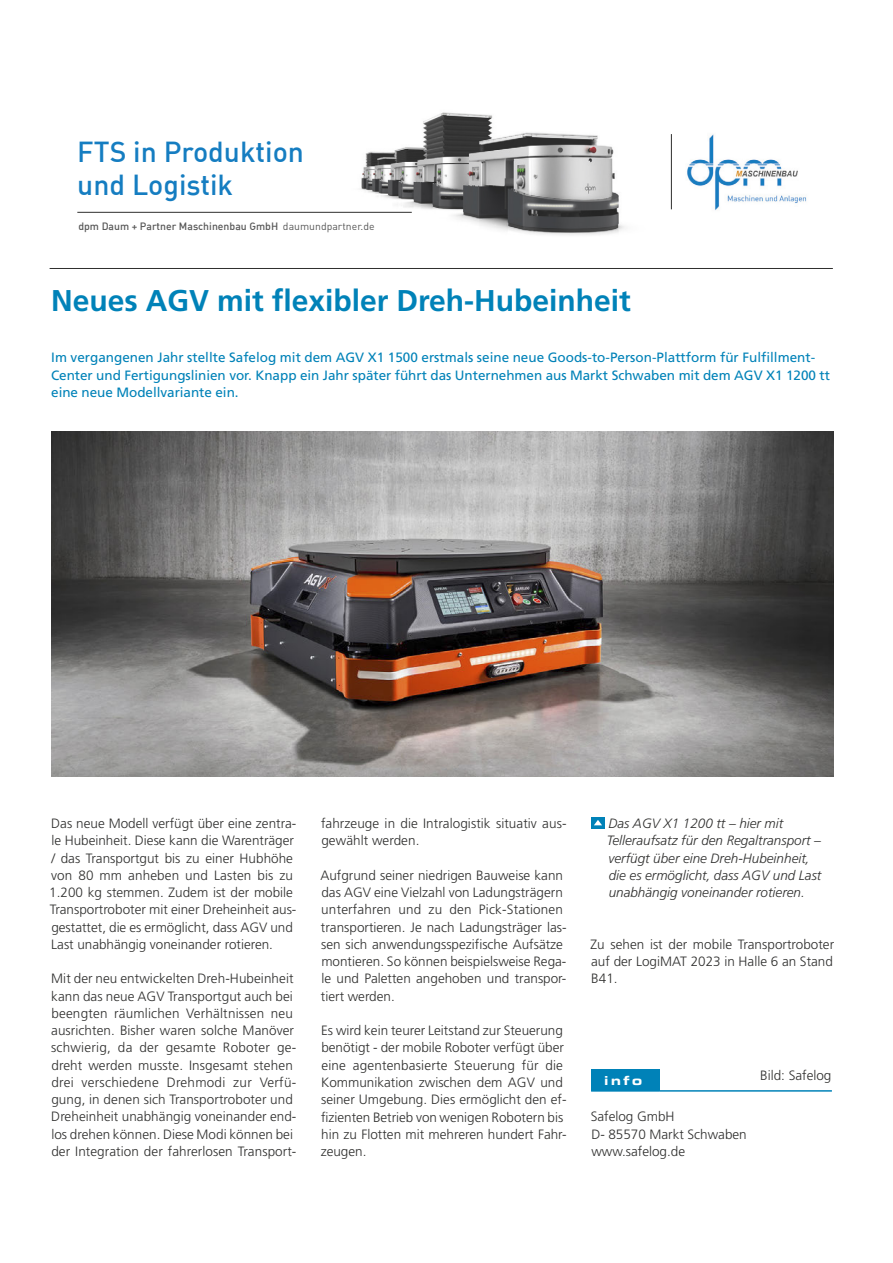
<style>
.page{position:relative;width:893px;height:1263px;background:#fff}
.page>*{position:absolute;margin:0;border:0;box-sizing:border-box;transform-origin:0 0}
.t1{font:700 30px "Frutiger LT Std";color:#0082b8}
.t2{font:28.35px/32.8px "DIN Medium Alternate";color:#157dc1}
.t3{font:300 13.5px/17.2px "Frutiger LT Std";color:#2f2f2e}
.t4{font:13.5px/17.2px "Frutiger LT Std";letter-spacing:-.005em;color:#0082b8}
.t5{font:italic 300 13.5px/17.2px "Frutiger";color:#2f2f2e}
.t6{font:700 expanded 13.5px "Eurostile SB";color:#fff}
.t7{font:10.5px "DIN Medium Alternate";color:#585858}
.s1{font-family:"DIN"}
</style>
<div class="page">
<img style="left:687px;top:134px;width:120px;height:76px">
<img style="left:336px;top:112px;width:289px;height:123px">
<hr style="left:77px;top:212px;width:335px;height:1px;background:#2f2f2e">
<hr style="left:671px;top:134px;width:1px;height:75px;background:#2f2f2e">
<hr style="left:50px;top:268px;width:783px;height:1px;background:#2f2f2e">
<div style="left:591px;top:1070px;width:68px;height:21px;background:#0082b8"></div>
<hr style="left:591px;top:1090px;width:68px;height:2px;background:#0082b8">
<hr style="left:659px;top:1090px;width:173px;height:2px;background:#0082b8">
<img style="left:51px;top:431px;width:782px;height:345px">
<div style="left:591px;top:817px;width:14px;height:11px;background:#0082b8"></div>
<svg style="left:594px;top:820px;width:8px;height:5px"></svg>
<h2 class="t2" style="left:77px;top:134px;width:228px">FTS in Produktion und Logistik</h2>
<p class="t7" style="left:78px;top:219px;width:298px">dpm Daum + Partner Maschinenbau GmbH <span class="s1">daumundpartner.de</span></p>
<h1 class="t1" style="left:51px;top:282px;width:581px">Neues AGV mit flexibler Dreh-Hubeinheit</h1>
<p class="t4" style="left:51px;top:349px;width:780px">Im vergangenen Jahr stellte Safelog mit dem AGV X1 1500 erstmals seine neue Goods-to-Person-Plattform für Fulfillment-<br>Center und Fertigungslinien vor. Knapp ein Jahr später führt das Unternehmen aus Markt Schwaben mit dem AGV X1 1200 tt eine neue Modellvariante ein.</p>
<p class="t3" style="left:49px;top:815px;width:249px">Das neue Modell verfügt über eine zentra&shy;le Hubeinheit. Diese kann die Warenträger / das Transportgut bis zu einer Hubhöhe von 80 mm anheben und Lasten bis zu 1.200 kg stemmen. Zudem ist der mobile Transportroboter mit einer Dreheinheit aus&shy;gestattet, die es ermöglicht, dass AGV und Last unabhängig voneinander rotieren.</p>
<p class="t3" style="left:51px;top:970px;width:247px">Mit der neu entwickelten Dreh-Hubeinheit kann das neue AGV Transportgut auch bei beengten räumlichen Verhältnissen neu ausrichten. Bisher waren solche Manöver schwierig, da der gesamte Roboter ge&shy;dreht werden musste. Insgesamt stehen drei verschiedene Drehmodi zur Verfü&shy;gung, in denen sich Transportroboter und Dreheinheit unabhängig voneinander end&shy;los drehen können. Diese Modi können bei der Integration der fahrerlosen Transport-</p>
<p class="t3" style="left:321px;top:815px;width:247px">fahrzeuge in die Intralogistik situativ aus&shy;gewählt werden.</p>
<p class="t3" style="left:320px;top:867px;width:248px">Aufgrund seiner niedrigen Bauweise kann das AGV eine Vielzahl von Ladungsträgern unterfahren und zu den Pick-Stationen transportieren. Je nach Ladungsträger las&shy;sen sich anwendungsspezifische Aufsätze montieren. So können beispielsweise Rega&shy;le und Paletten angehoben und transpor&shy;tiert werden.</p>
<p class="t3" style="left:321px;top:1022px;width:247px">Es wird kein teurer Leitstand zur Steuerung benötigt - der mobile Roboter verfügt über eine agentenbasierte Steuerung für die Kommunikation zwischen dem AGV und seiner Umgebung. Dies ermöglicht den ef&shy;fizienten Betrieb von wenigen Robotern bis hin zu Flotten mit mehreren hundert Fahr&shy;zeugen.</p>
<p class="t5" style="left:607px;top:815px;width:216px">Das AGV X1 1200 tt – hier mit Telleraufsatz für den Regaltransport – verfügt über eine Dreh-Hubeinheit, die es ermöglicht, dass AGV und Last unabhängig voneinander rotieren.</p>
<p class="t3" style="left:590px;top:936px;width:245px;text-align:justify">Zu sehen ist der mobile Transportroboter auf der LogiMAT 2023 in Halle 6 an Stand B41.</p>
<p class="t6" style="left:605px;top:1073px;width:39px">info</p>
<p class="t3" style="left:760px;top:1067px;width:73px">Bild: Safelog</p>
<p class="t3" style="left:591px;top:1108px;width:158px">Safelog GmbH<br>D- 85570 Markt Schwaben www.safelog.de</p>
</div>
